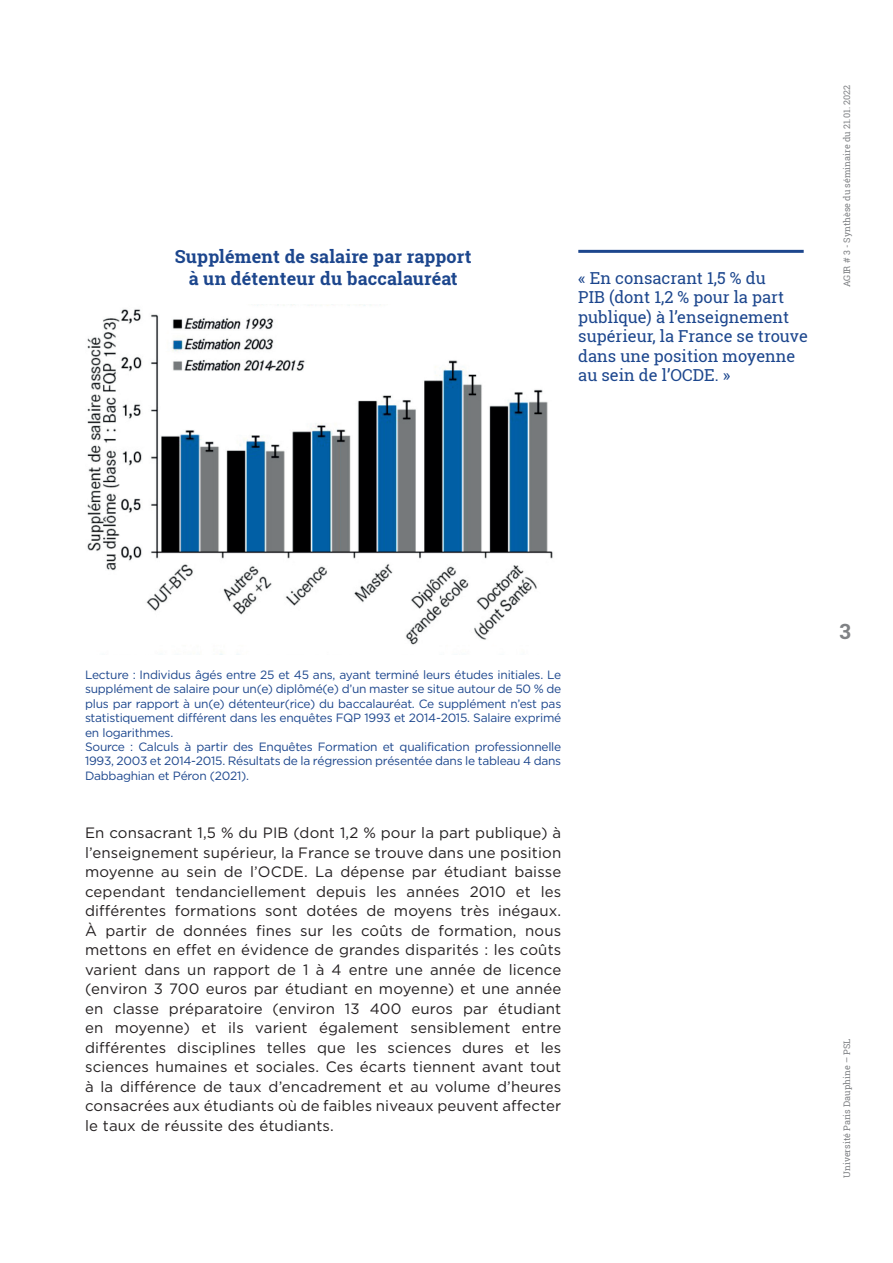
<style>
.page{position:relative;width:893px;height:1263px;background:#fff}
.page>*{position:absolute;margin:0;border:0;box-sizing:border-box;transform-origin:0 0}
.t1{font:700 21px "Roboto Slab";color:#808285}
.t2{font:700 18px/21.6px "Roboto Slab";letter-spacing:.01em;color:#1c468d;text-align:center}
.t3{font:16.5px/19.5px "Roboto Slab";color:#1c468d}
.t4{font:15px/19.5px "Gotham HTF";letter-spacing:.01em;color:#231f20;text-align:justify}
.t5{font:12px/14.4px "Gotham HTF";letter-spacing:-.02em;color:#1c468d}
.t6{font:9px "Roboto Slab";color:#808285}
</style>
<div class="page">
<img style="left:87px;top:304px;width:466px;height:351px">
<hr style="left:578px;top:250px;width:226px;height:3px;background:#1c468d">
<p class="t2" style="left:175px;top:246px;width:298px">Supplément de salaire par rapport à un détenteur du baccalauréat</p>
<p class="t3" style="left:578px;top:268px;width:231px">« En consacrant 1,5 % du<br>PIB (dont 1,2 % pour la part publique) à l’enseignement supérieur, la France se trouve dans une position moyenne au sein de l’OCDE. »</p>
<p class="t6" style="left:841px;top:287px;width:203px;rotate:-90deg">AGIR # 3 - Synthèse du séminaire du 21.01. 2022</p>
<p class="t5" style="left:85px;top:667px;width:478px">Lecture : Individus âgés entre 25 et 45 ans, ayant terminé leurs études initiales. Le supplément de salaire pour un(e) diplômé(e) d’un master se situe autour de 50 % de plus par rapport à un(e) détenteur(rice) du baccalauréat. Ce supplément n’est pas statistiquement différent dans les enquêtes FQP 1993 et 2014-2015. Salaire exprimé en logarithmes.<br>Source : Calculs à partir des Enquêtes Formation et qualification professionnelle 1993, 2003 et 2014-2015. Résultats de la régression présentée dans le tableau 4 dans Dabbaghian et Péron (2021).</p>
<p class="t4" style="left:85px;top:823px;width:478px">En consacrant 1,5 % du PIB (dont 1,2 % pour la part publique) à l’enseignement supérieur, la France se trouve dans une position moyenne au sein de l’OCDE. La dépense par étudiant baisse cependant tendanciellement depuis les années 2010 et les différentes formations sont dotées de moyens très inégaux.<br>À partir de données fines sur les coûts de formation, nous mettons en effet en évidence de grandes disparités : les coûts varient dans un rapport de 1 à 4 entre une année de licence (environ 3 700 euros par étudiant en moyenne) et une année en classe préparatoire (environ 13 400 euros par étudiant en moyenne) et ils varient également sensiblement entre différentes disciplines telles que les sciences dures et les sciences humaines et sociales. Ces écarts tiennent avant tout à la différence de taux d’encadrement et au volume d’heures consacrées aux étudiants où de faibles niveaux peuvent affecter le taux de réussite des étudiants.</p>
<h1 class="t1" style="left:840px;top:617px;width:13px">3</h1>
<p class="t6" style="left:841px;top:1178px;width:141px;rotate:-90deg">Université Paris Dauphine – PSL</p>
</div>
